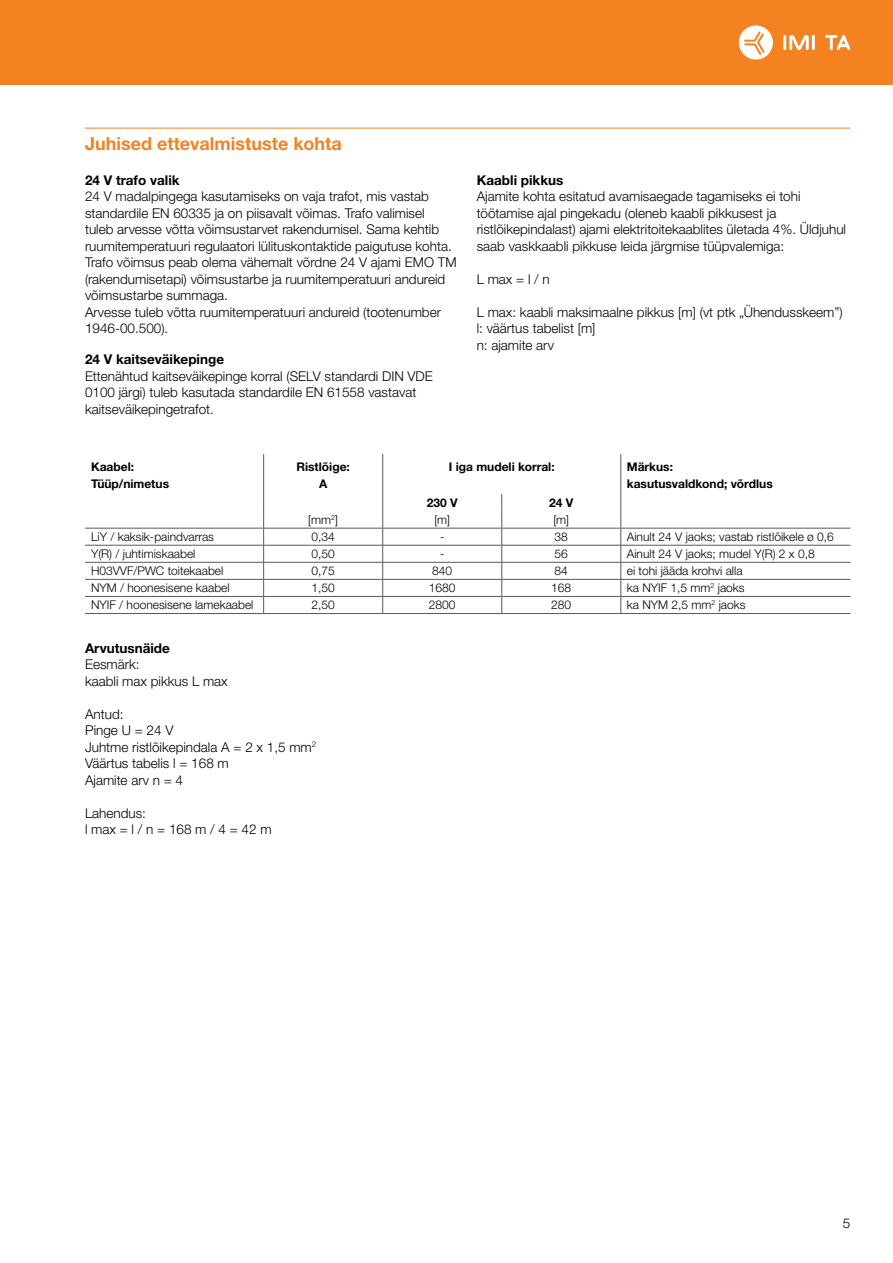
<style>
.page{position:relative;width:893px;height:1263px;background:#fff}
.page>*{position:absolute;margin:0;border:0;box-sizing:border-box;transform-origin:0 0}
.t1{font:700 18px "Helvetica Neue LTW1 G";color:#f58220}
.t2{font:300 13.5px/16.5px "Helvetica Neue LTW1 G";color:#000}
.t3{font:700 13.5px "Helvetica Neue LTW1 G";color:#000}
.t4{font:300 12px "Helvetica Neue LTW1 G";color:#000}
.t5{font:700 12px/16.5px "Helvetica Neue LTW1 G";color:#000}
</style>
<div class="page">
<div style="left:0;top:0;width:893px;height:85px;background:#f58220"></div>
<hr style="left:783px;top:35px;width:3px;height:15px;background:#fff">
<hr style="left:812px;top:35px;width:3px;height:15px;background:#fff">
<svg style="left:789px;top:35px;width:20px;height:15px"></svg>
<svg style="left:825px;top:35px;width:25px;height:15px"></svg>
<svg style="left:739px;top:25px;width:34px;height:35px"></svg>
<hr style="left:85px;top:128px;width:765px;height:1px;background:#f58220">
<hr style="left:85px;top:545px;width:179px;height:1px;background:#58595b">
<hr style="left:264px;top:545px;width:119px;height:1px;background:#58595b">
<hr style="left:383px;top:545px;width:119px;height:1px;background:#58595b">
<hr style="left:502px;top:545px;width:119px;height:1px;background:#58595b">
<hr style="left:621px;top:545px;width:229px;height:1px;background:#58595b">
<hr style="left:85px;top:562px;width:179px;height:1px;background:#58595b">
<hr style="left:264px;top:562px;width:119px;height:1px;background:#58595b">
<hr style="left:383px;top:562px;width:119px;height:1px;background:#58595b">
<hr style="left:502px;top:562px;width:119px;height:1px;background:#58595b">
<hr style="left:621px;top:562px;width:229px;height:1px;background:#58595b">
<hr style="left:85px;top:579px;width:179px;height:1px;background:#58595b">
<hr style="left:264px;top:579px;width:119px;height:1px;background:#58595b">
<hr style="left:383px;top:579px;width:119px;height:1px;background:#58595b">
<hr style="left:502px;top:579px;width:119px;height:1px;background:#58595b">
<hr style="left:621px;top:579px;width:229px;height:1px;background:#58595b">
<hr style="left:85px;top:596px;width:179px;height:1px;background:#58595b">
<hr style="left:85px;top:613px;width:179px;height:1px;background:#58595b">
<hr style="left:264px;top:596px;width:119px;height:1px;background:#58595b">
<hr style="left:264px;top:613px;width:119px;height:1px;background:#58595b">
<hr style="left:383px;top:596px;width:119px;height:1px;background:#58595b">
<hr style="left:383px;top:613px;width:119px;height:1px;background:#58595b">
<hr style="left:502px;top:596px;width:119px;height:1px;background:#58595b">
<hr style="left:502px;top:613px;width:119px;height:1px;background:#58595b">
<hr style="left:621px;top:596px;width:229px;height:1px;background:#58595b">
<hr style="left:621px;top:613px;width:229px;height:1px;background:#58595b">
<hr style="left:263px;top:454px;width:1px;height:40px;background:#58595b">
<svg style="left:263px;top:494px;width:1px;height:119px"></svg>
<svg style="left:382px;top:494px;width:1px;height:119px"></svg>
<svg style="left:501px;top:494px;width:1px;height:119px"></svg>
<svg style="left:621px;top:494px;width:1px;height:119px"></svg>
<hr style="left:382px;top:454px;width:1px;height:40px;background:#58595b">
<hr style="left:621px;top:454px;width:1px;height:40px;background:#58595b">
<hr style="left:85px;top:528px;width:179px;height:1px;background:#58595b">
<hr style="left:264px;top:528px;width:119px;height:1px;background:#58595b">
<hr style="left:383px;top:528px;width:119px;height:1px;background:#58595b">
<hr style="left:502px;top:528px;width:119px;height:1px;background:#58595b">
<hr style="left:621px;top:528px;width:229px;height:1px;background:#58595b">
<h1 class="t1" style="left:85px;top:132px;width:258px">Juhised ettevalmistuste kohta</h1>
<p class="t3" style="left:85px;top:172px;width:96px">24 V trafo valik</p>
<p class="t2" style="left:85px;top:188px;width:373px">24 V madalpingega kasutamiseks on vaja trafot, mis vastab standardile EN 60335 ja on piisavalt võimas. Trafo valimisel<br>tuleb arvesse võtta võimsustarvet rakendumisel. Sama kehtib ruumitemperatuuri regulaatori lülituskontaktide paigutuse kohta.<br>Trafo võimsus peab olema vähemalt võrdne 24 V ajami EMO TM (rakendumisetapi) võimsustarbe ja ruumitemperatuuri andureid võimsustarbe summaga.<br>Arvesse tuleb võtta ruumitemperatuuri andureid (tootenumber 1946-00.500).</p>
<p class="t3" style="left:85px;top:351px;width:141px">24 V kaitseväikepinge</p>
<p class="t2" style="left:85px;top:367px;width:349px">Ettenähtud kaitseväikepinge korral (SELV standardi DIN VDE<br>0100 järgi) tuleb kasutada standardile EN 61558 vastavat kaitseväikepingetrafot.</p>
<p class="t3" style="left:477px;top:172px;width:88px">Kaabli pikkus</p>
<p class="t2" style="left:477px;top:188px;width:371px">Ajamite kohta esitatud avamisaegade tagamiseks ei tohi töötamise ajal pingekadu (oleneb kaabli pikkusest ja ristlõikepindalast) ajami elektritoitekaablites ületada 4%. Üldjuhul saab vaskkaabli pikkuse leida järgmise tüüpvalemiga:</p>
<p class="t2" style="left:477px;top:271px;width:75px">L max = l / n</p>
<p class="t2" style="left:477px;top:304px;width:367px">L max: kaabli maksimaalne pikkus [m] (vt ptk „Ühendusskeem”) l: väärtus tabelist [m]<br>n: ajamite arv</p>
<p class="t5" style="left:91px;top:458px;width:80px">Kaabel:<br>Tüüp/nimetus</p>
<p class="t5" style="left:296px;top:458px;width:55px;text-align:center">Ristlõige:<br>A</p>
<p class="t5" style="left:449px;top:458px;width:107px">I iga mudeli korral:</p>
<p class="t5" style="left:627px;top:458px;width:147px">Märkus: kasutusvaldkond; võrdlus</p>
<p class="t5" style="left:427px;top:494px;width:32px">230 V</p>
<p class="t5" style="left:549px;top:494px;width:26px">24 V</p>
<p class="t4" style="left:308px;top:512px;width:31px">[mm<sup>2</sup>]</p>
<p class="t4" style="left:434px;top:512px;width:17px">[m]</p>
<p class="t4" style="left:553px;top:512px;width:17px">[m]</p>
<p class="t4" style="left:91px;top:529px;width:125px">LiY / kaksik-paindvarras</p>
<p class="t4" style="left:311px;top:529px;width:25px">0,34</p>
<p class="t4" style="left:440px;top:529px;width:6px">-</p>
<p class="t4" style="left:555px;top:529px;width:15px">38</p>
<p class="t4" style="left:627px;top:529px;width:209px">Ainult 24 V jaoks; vastab ristlõikele ø 0,6</p>
<p class="t4" style="left:91px;top:546px;width:106px">Y(R) / juhtimiskaabel</p>
<p class="t4" style="left:311px;top:546px;width:25px">0,50</p>
<p class="t4" style="left:440px;top:546px;width:6px">-</p>
<p class="t4" style="left:555px;top:546px;width:15px">56</p>
<p class="t4" style="left:627px;top:546px;width:189px">Ainult 24 V jaoks; mudel Y(R) 2 x 0,8</p>
<p class="t4" style="left:91px;top:563px;width:134px">H03VVF/PWC toitekaabel</p>
<p class="t4" style="left:311px;top:563px;width:25px">0,75</p>
<p class="t4" style="left:432px;top:563px;width:22px">840</p>
<p class="t4" style="left:555px;top:563px;width:15px">84</p>
<p class="t4" style="left:627px;top:563px;width:117px">ei tohi jääda krohvi alla</p>
<p class="t4" style="left:91px;top:581px;width:140px">NYM / hoonesisene kaabel</p>
<p class="t4" style="left:311px;top:581px;width:25px">1,50</p>
<p class="t4" style="left:429px;top:581px;width:28px">1680</p>
<p class="t4" style="left:551px;top:581px;width:22px">168</p>
<p class="t4" style="left:627px;top:581px;width:119px">ka NYIF 1,5 mm<sup>2</sup> jaoks</p>
<p class="t4" style="left:91px;top:598px;width:164px">NYIF / hoonesisene lamekaabel</p>
<p class="t4" style="left:311px;top:598px;width:25px">2,50</p>
<p class="t4" style="left:429px;top:598px;width:28px">2800</p>
<p class="t4" style="left:551px;top:598px;width:22px">280</p>
<p class="t4" style="left:627px;top:598px;width:120px">ka NYM 2,5 mm<sup>2</sup> jaoks</p>
<p class="t3" style="left:85px;top:640px;width:86px">Arvutusnäide</p>
<p class="t2" style="left:85px;top:656px;width:144px">Eesmärk:<br>kaabli max pikkus L max</p>
<p class="t2" style="left:85px;top:706px;width:233px">Antud:<br>Pinge U = 24 V<br>Juhtme ristlõikepindala A = 2 x 1,5 mm<sup>2<br></sup>Väärtus tabelis l = 168 m<br>Ajamite arv n = 4</p>
<p class="t2" style="left:85px;top:805px;width:188px">Lahendus:<br>l max = l / n = 168 m / 4 = 42 m</p>
<p class="t2" style="left:843px;top:1215px;width:9px">5</p>
</div>
